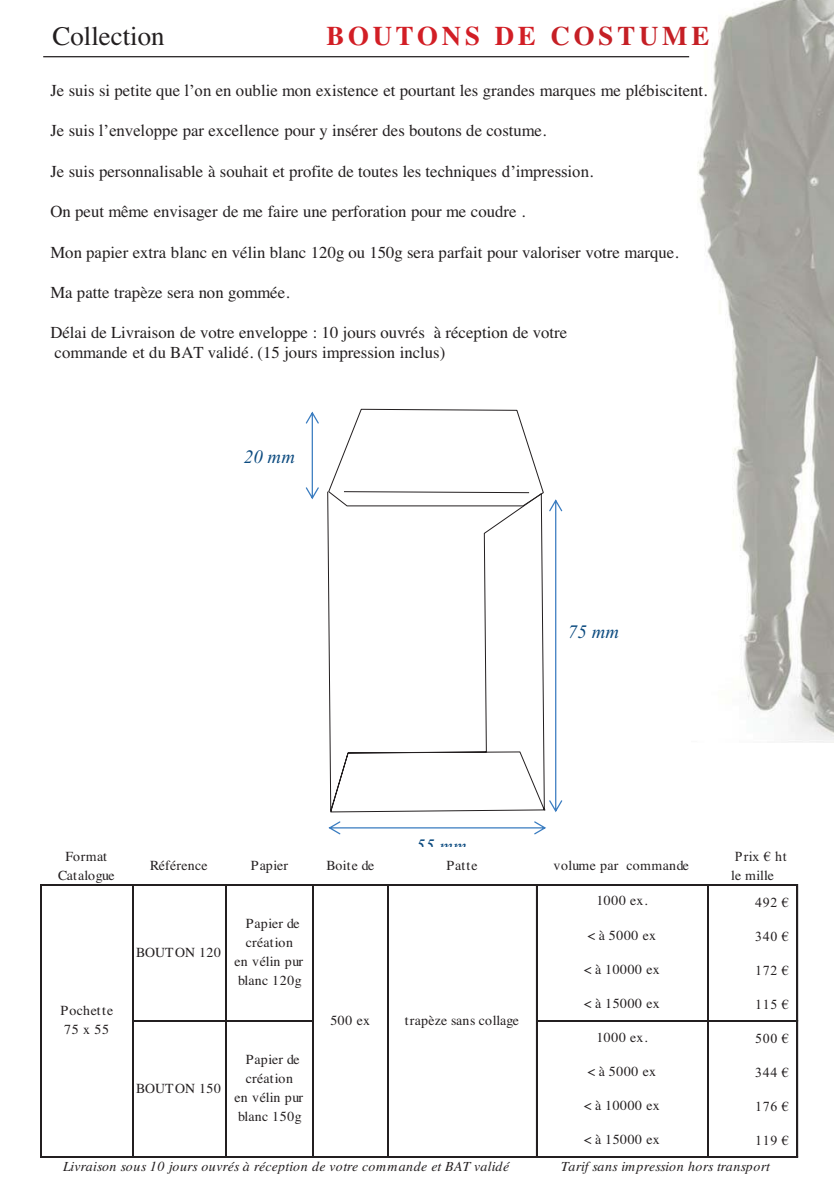
<style>
.page{position:relative;width:834px;height:1191px;background:#fff}
.page>*{position:absolute;margin:0;border:0;box-sizing:border-box;transform-origin:0 0}
.t1{font:26.78px "Times Bold+T42";letter-spacing:.14em;color:#d21e25}
.t2{font:26.78px "Times Roman+T42";color:#231f20}
.t3{font:23.62px "Vijaya+T42";color:#0c4b80}
.t4{font:16.8px/20.1px "Times Roman+T42";color:#231f20}
.t5{font:13.83px/18.9px "Times Roman+T42";letter-spacing:.03em;color:#231f20}
.t6{font:13.83px/18.9px "Times Roman+T42";letter-spacing:.01em;color:#231f20;text-align:center}
.t7{font:13.83px "Times Italic+T42";letter-spacing:.01em;color:#231f20}
.t8{font:13.83px/18.9px "Times New Roman+T42";letter-spacing:.045em;color:#231f20}
.t9{font:13.83px "Times Roman+T42";color:#231f20}
.s1{color:#c51f25}
.s2{font-family:"Times New Roman+T42"}
.s3{font-family:"Times Roman+T42"}
</style>
<div class="page">
<img style="left:697px;top:0;width:136px;height:742px">
<svg style="left:328px;top:821px;width:218px;height:13px"></svg>
<svg style="left:549px;top:499px;width:13px;height:313px"></svg>
<svg style="left:305px;top:411px;width:14px;height:88px"></svg>
<hr style="left:43px;top:56px;width:646px;height:1px;background:#231f20">
<svg style="left:328px;top:409px;width:215px;height:82px"></svg>
<svg style="left:327px;top:491px;width:218px;height:322px"></svg>
<hr style="left:42px;top:884px;width:756px;height:1px;background:#231f20">
<hr style="left:134px;top:1020px;width:180px;height:1px;background:#231f20">
<hr style="left:537px;top:1020px;width:261px;height:1px;background:#231f20">
<hr style="left:40px;top:884px;width:2px;height:273px;background:#231f20">
<hr style="left:535px;top:885px;width:2px;height:272px;background:#231f20">
<hr style="left:42px;top:1156px;width:756px;height:1px;background:#231f20">
<hr style="left:796px;top:885px;width:2px;height:272px;background:#231f20">
<hr style="left:132px;top:885px;width:2px;height:272px;background:#231f20">
<hr style="left:226px;top:885px;width:1px;height:272px;background:#231f20">
<hr style="left:312px;top:885px;width:2px;height:272px;background:#231f20">
<hr style="left:387px;top:885px;width:1px;height:272px;background:#231f20">
<hr style="left:707px;top:885px;width:1px;height:272px;background:#231f20">
<p class="t2" style="left:53px;top:27px;width:113px">Collection</p>
<p class="t1" style="left:326px;top:27px;width:384px">BOUTONS DE <span class="s1">COSTUME</span></p>
<p class="t4" style="left:50px;top:82px;width:658px">Je suis si petite que <span class="s2">l’on</span> en oublie mon existence et pourtant les grandes marques me plébiscitent.</p>
<p class="t4" style="left:50px;top:122px;width:497px">Je suis <span class="s2">l’enveloppe</span> par excellence pour y insérer des boutons de costume.</p>
<p class="t4" style="left:50px;top:163px;width:544px">Je suis personnalisable à souhait et profite de toutes les techniques <span class="s2">d’impression</span>.</p>
<p class="t4" style="left:50px;top:203px;width:476px">On peut même envisager de me faire une perforation pour me coudre .</p>
<p class="t4" style="left:50px;top:243px;width:629px">Mon papier extra blanc en vélin blanc 120g ou 150g sera parfait pour valoriser votre marque.</p>
<p class="t4" style="left:50px;top:284px;width:241px">Ma patte trapèze sera non gommée.</p>
<p class="t4" style="left:50px;top:324px;width:518px">Délai de Livraison de votre enveloppe : 10 jours ouvrés à réception de votre commande et du BAT validé. (15 jours impression inclus)</p>
<p class="t3" style="left:244px;top:438px;width:53px">20 mm</p>
<p class="t3" style="left:568px;top:613px;width:53px">75 mm</p>
<p class="t3" style="left:416px;top:827px;width:53px">55 mm</p>
<p class="t6" style="left:58px;top:848px;width:58px">Format<br>Catalogue</p>
<p class="t6" style="left:150px;top:857px;width:59px">Référence</p>
<p class="t5" style="left:251px;top:857px;width:39px">Papier</p>
<p class="t5" style="left:326px;top:857px;width:49px">Boite de</p>
<p class="t5" style="left:446px;top:857px;width:33px">Patte</p>
<p class="t8" style="left:731px;top:847px;width:57px">Prix € ht <span class="s3">le mille</span></p>
<p class="t8" style="left:755px;top:892px;width:35px">492 €</p>
<p class="t8" style="left:755px;top:926px;width:35px">340 €</p>
<p class="t8" style="left:755px;top:960px;width:35px">172 €</p>
<p class="t8" style="left:755px;top:994px;width:35px">115 €</p>
<p class="t8" style="left:755px;top:1028px;width:35px">500 €</p>
<p class="t8" style="left:755px;top:1062px;width:35px">344 €</p>
<p class="t8" style="left:755px;top:1096px;width:35px">176 €</p>
<p class="t8" style="left:755px;top:1130px;width:35px">119 €</p>
<p class="t5" style="left:553px;top:857px;width:137px">volume par commande</p>
<p class="t5" style="left:596px;top:892px;width:53px">1000 ex.</p>
<p class="t6" style="left:234px;top:915px;width:70px">Papier de création<br>en vélin pur blanc 120g</p>
<p class="t5" style="left:587px;top:926px;width:70px">&lt; à 5000 ex</p>
<p class="t9" style="left:136px;top:947px;width:86px">BOUTON 120</p>
<p class="t5" style="left:583px;top:961px;width:77px">&lt; à 10000 ex</p>
<p class="t5" style="left:583px;top:995px;width:77px">&lt; à 15000 ex</p>
<p class="t5" style="left:61px;top:1002px;width:54px">Pochette<br>75 x 55</p>
<p class="t5" style="left:330px;top:1012px;width:41px">500 ex</p>
<p class="t6" style="left:404px;top:1012px;width:116px">trapèze sans collage</p>
<p class="t5" style="left:596px;top:1029px;width:53px">1000 ex.</p>
<p class="t6" style="left:234px;top:1051px;width:70px">Papier de création<br>en vélin pur blanc 150g</p>
<p class="t5" style="left:587px;top:1063px;width:70px">&lt; à 5000 ex</p>
<p class="t9" style="left:136px;top:1083px;width:86px">BOUTON 150</p>
<p class="t5" style="left:583px;top:1097px;width:77px">&lt; à 10000 ex</p>
<p class="t5" style="left:583px;top:1131px;width:77px">&lt; à 15000 ex</p>
<p class="t7" style="left:63px;top:1158px;width:447px">Livraison sous 10 jours ouvrés à réception de votre commande et BAT validé</p>
<p class="t7" style="left:561px;top:1158px;width:210px">Tarif sans impression hors transport</p>
</div>
